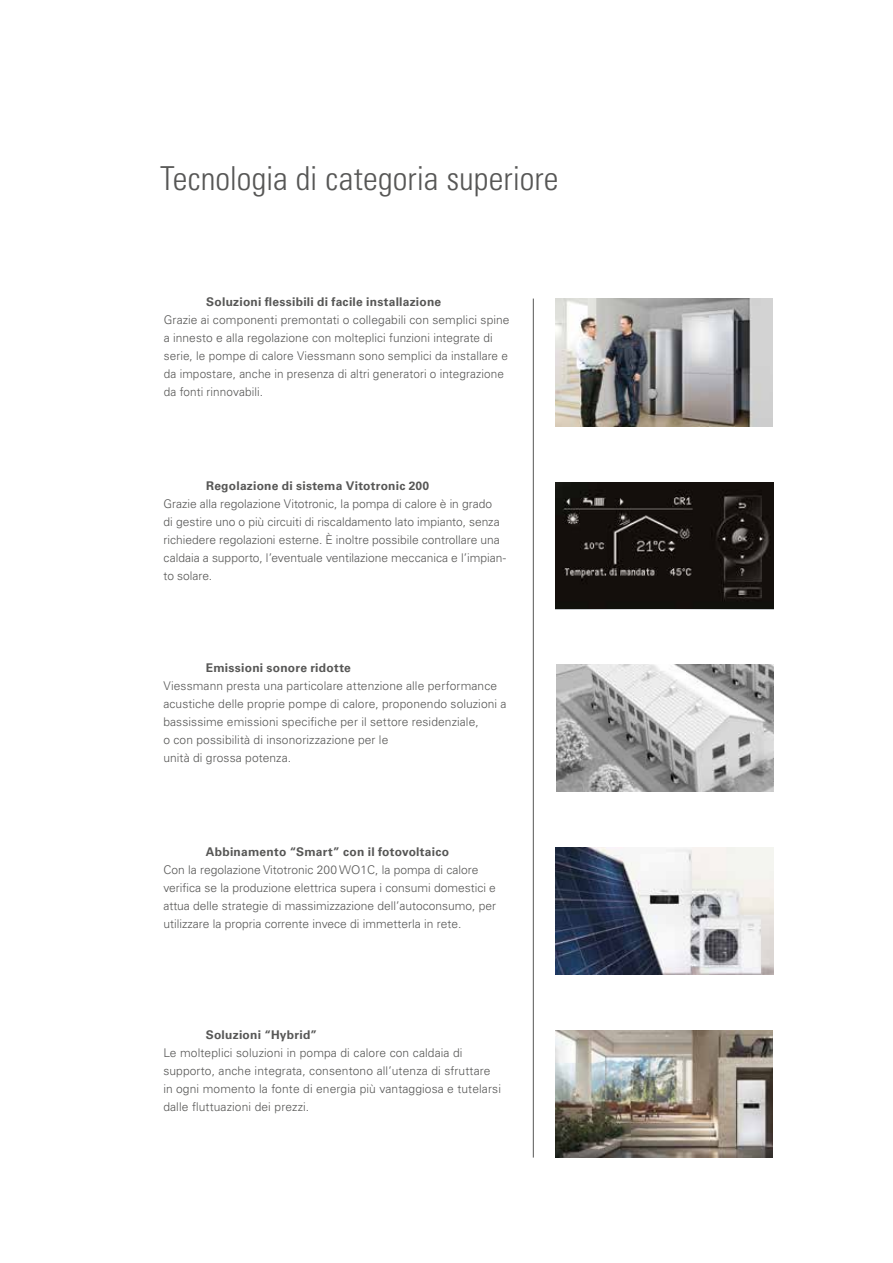
<style>
.page{position:relative;width:893px;height:1263px;background:#fff}
.page>*{position:absolute;margin:0;border:0;box-sizing:border-box;transform-origin:0 0}
.t1{font:33px "Univers LTCYR 47 Light Cond";color:#575756}
.t2{font:300 12px/18px "Univers LTCYR 45";letter-spacing:.005em;color:#575756}
.t3{font:700 12px "Univers LTCYR 65";letter-spacing:.02em;color:#575756}
</style>
<div class="page">
<img style="left:555px;top:299px;width:218px;height:127px">
<img style="left:556px;top:482px;width:218px;height:127px">
<img style="left:555px;top:1030px;width:218px;height:127px">
<img style="left:555px;top:847px;width:218px;height:128px">
<hr style="left:533px;top:299px;width:1px;height:858px;background:#575756">
<img style="left:557px;top:664px;width:217px;height:128px">
<h1 class="t1" style="left:160px;top:156px;width:400px">Tecnologia di categoria superiore</h1>
<p class="t3" style="left:206px;top:293px;width:237px">Soluzioni flessibili di facile installazione</p>
<p class="t2" style="left:164px;top:311px;width:347px">Grazie ai componenti premontati o collegabili con semplici spine a innesto e alla regolazione con molteplici funzioni integrate di serie, le pompe di calore Viessmann sono semplici da installare e da impostare, anche in presenza di altri generatori o integrazione da fonti rinnovabili.</p>
<p class="t3" style="left:206px;top:477px;width:225px">Regolazione di sistema Vitotronic 200</p>
<p class="t2" style="left:164px;top:495px;width:344px">Grazie alla regolazione Vitotronic, la pompa di calore è in grado<br>di gestire uno o più circuiti di riscaldamento lato impianto, senza richiedere regolazioni esterne. È inoltre possibile controllare una caldaia a supporto, l’eventuale ventilazione meccanica e l’impian&shy;to solare.</p>
<p class="t3" style="left:206px;top:659px;width:147px">Emissioni sonore ridotte</p>
<p class="t2" style="left:163px;top:676px;width:345px">Viessmann presta una particolare attenzione alle performance acustiche delle proprie pompe di calore, proponendo soluzioni a bassissime emissioni specifiche per il settore residenziale,<br>o con possibilità di insonorizzazione per le<br>unità di grossa potenza.</p>
<p class="t3" style="left:206px;top:843px;width:245px">Abbinamento “Smart” con il fotovoltaico</p>
<p class="t2" style="left:163px;top:860px;width:334px">Con la regolazione Vitotronic 200 WO1C, la pompa di calore verifica se la produzione elettrica supera i consumi domestici e attua delle strategie di massimizzazione dell’autoconsumo, per utilizzare la propria corrente invece di immetterla in rete.</p>
<p class="t3" style="left:206px;top:1026px;width:113px">Soluzioni “Hybrid”</p>
<p class="t2" style="left:163px;top:1043px;width:339px">Le molteplici soluzioni in pompa di calore con caldaia di supporto, anche integrata, consentono all’utenza di sfruttare in ogni momento la fonte di energia più vantaggiosa e tutelarsi dalle fluttuazioni dei prezzi.</p>
</div>
